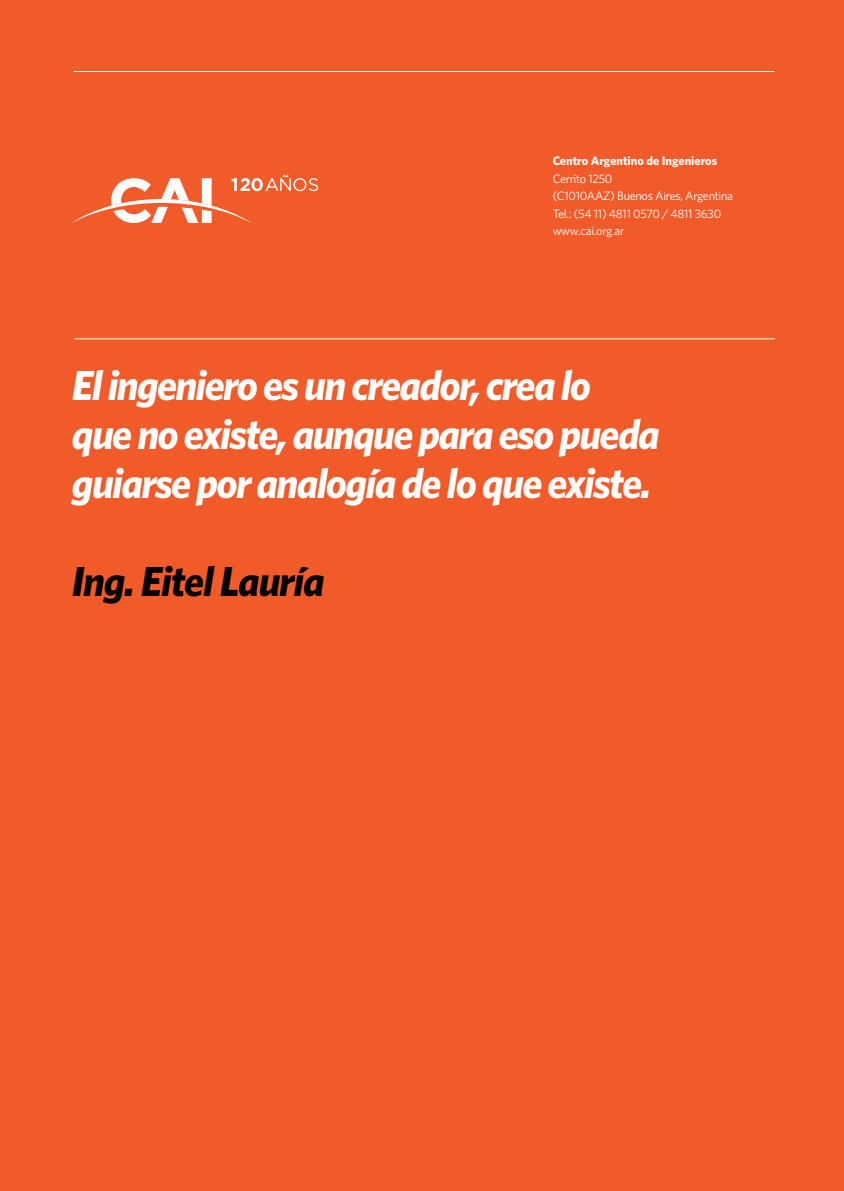
<style>
.page{position:relative;width:844px;height:1191px;background:#fff}
.page>*{position:absolute;margin:0;border:0;box-sizing:border-box;transform-origin:0 0}
.t1{font:italic 700 42px/49px "Whitney";letter-spacing:-.04em;color:#fff}
.t2{font:italic 700 42px "Whitney";letter-spacing:-.03em;color:#000}
.t3{font:12.25px/17.5px "Whitney";letter-spacing:-.025em;color:#fff}
.t4{font:700 12.25px "Whitney";color:#fff}
</style>
<div class="page">
<div style="left:0;top:0;width:843px;height:1191px;background:#f15a29"></div>
<hr style="left:74px;top:338px;width:700px;height:1px;background:#fff">
<hr style="left:74px;top:71px;width:700px;height:1px;background:#fff">
<svg style="left:72px;top:175px;width:246px;height:48px"></svg>
<p class="t4" style="left:552px;top:153px;width:166px">Centro Argentino de Ingenieros</p>
<p class="t3" style="left:552px;top:170px;width:182px">Cerrito 1250<br>(C1010AAZ) Buenos Aires, Argentina<br>Tel.: (54 11) 4811 0570 / 4811 3630 www.cai.org.ar</p>
<p class="t1" style="left:72px;top:359px;width:589px">El ingeniero es un creador, crea lo que no existe, aunque para eso pueda guiarse por analogía de lo que existe.</p>
<p class="t2" style="left:72px;top:553px;width:254px">Ing. Eitel Lauría</p>
</div>
